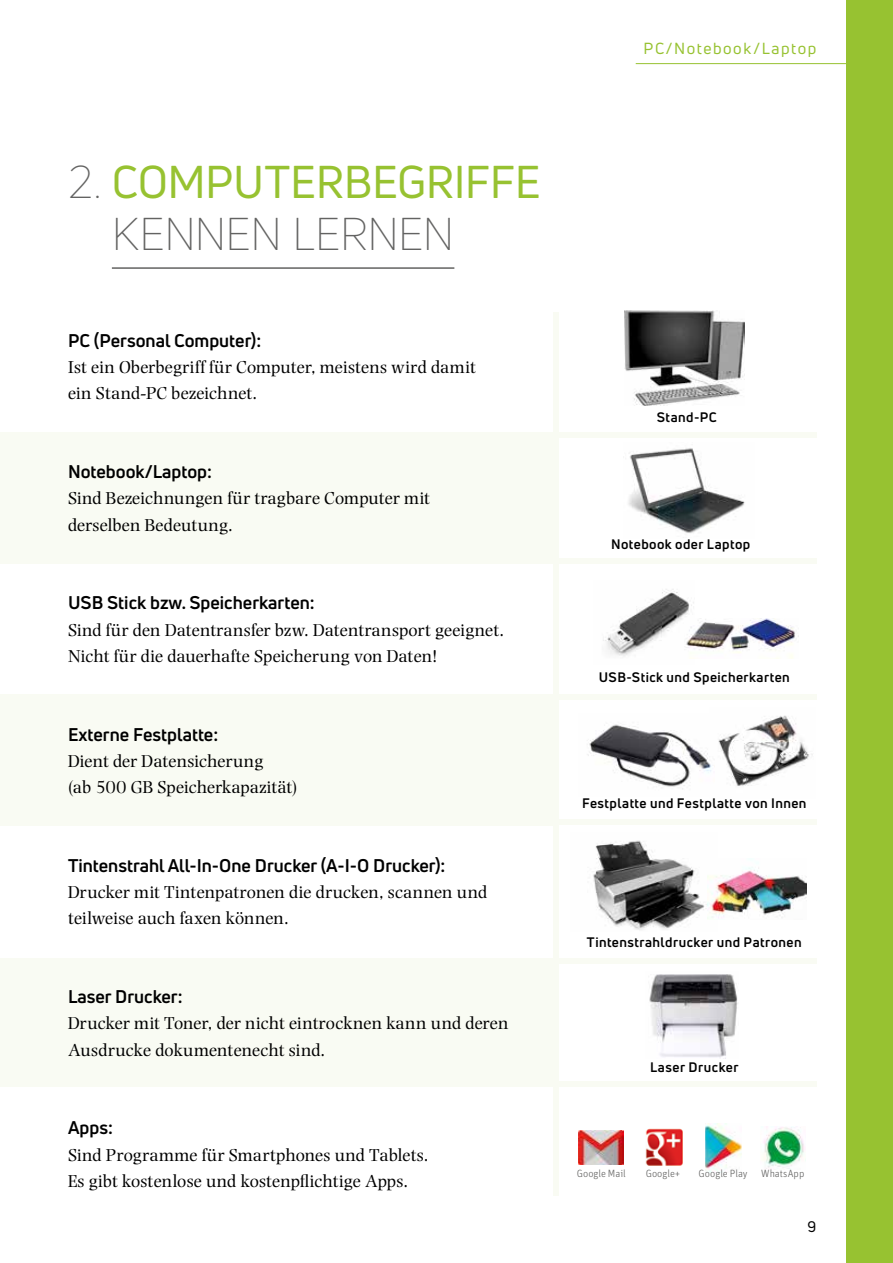
<style>
.page{position:relative;width:893px;height:1263px;background:#fff}
.page>*{position:absolute;margin:0;border:0;box-sizing:border-box;transform-origin:0 0}
.t1{font:45px/52.5px "Uni Neue";letter-spacing:-.01em;color:#97c231}
.t2{font:18px/26.2px "Photina MT Std";letter-spacing:.005em;color:#000}
.t3{font:700 18px "Uni Neue";color:#000}
.t4{font:15.75px "Uni Neue";letter-spacing:.1em;color:#97c231}
.t5{font:15px "Uni Neue";color:#000}
.t6{font:700 13.5px "Uni Neue";letter-spacing:.03em;color:#000}
.t7{font:300 10.5px "Unit OT";color:#636362}
.s1{font-weight:300;color:#636362}
</style>
<div class="page">
<hr style="left:636px;top:63px;width:257px;height:1px;background:#97c231">
<div style="left:846px;top:0;width:47px;height:1263px;background:#97c231"></div>
<img style="left:718px;top:715px;width:95px;height:71px">
<div style="left:0;top:694px;width:558px;height:132px;background:#f9fbf3"></div>
<div style="left:0;top:432px;width:558px;height:131px;background:#f9fbf3"></div>
<div style="left:0;top:958px;width:558px;height:128px;background:#f9fbf3"></div>
<div style="left:0;top:432px;width:816px;height:5px;background:#f9fbf3"></div>
<div style="left:0;top:558px;width:816px;height:5px;background:#f9fbf3"></div>
<div style="left:0;top:694px;width:816px;height:5px;background:#f9fbf3"></div>
<div style="left:0;top:819px;width:816px;height:5px;background:#f9fbf3"></div>
<div style="left:0;top:958px;width:816px;height:6px;background:#f9fbf3"></div>
<div style="left:0;top:1081px;width:816px;height:5px;background:#f9fbf3"></div>
<img style="left:624px;top:311px;width:120px;height:94px">
<img style="left:628px;top:448px;width:117px;height:85px">
<img style="left:593px;top:840px;width:115px;height:90px">
<img style="left:708px;top:867px;width:99px;height:51px">
<img style="left:649px;top:974px;width:89px;height:84px">
<hr style="left:112px;top:267px;width:342px;height:2px;background:#636362">
<img style="left:603px;top:589px;width:91px;height:68px">
<img style="left:587px;top:724px;width:125px;height:65px">
<img style="left:705px;top:1124px;width:36px;height:48px">
<img style="left:646px;top:1128px;width:36px;height:38px">
<img style="left:579px;top:1130px;width:45px;height:34px">
<img style="left:762px;top:1126px;width:43px;height:43px">
<div style="left:553px;top:312px;width:5px;height:883px;background:#f9fbf3"></div>
<img style="left:685px;top:618px;width:110px;height:40px">
<p class="t4" style="left:644px;top:39px;width:174px">PC/Notebook/Laptop</p>
<h1 class="t1" style="left:112px;top:155px;width:430px;text-indent:-43px"><span class="s1">2.</span> COMPUTERBEGRIFFE<br><span class="s1">KENNEN LERNEN</span></h1>
<p class="t3" style="left:68px;top:329px;width:195px">PC (Personal Computer):</p>
<p class="t2" style="left:68px;top:354px;width:409px">Ist ein Oberbegriff für Computer, meistens wird damit ein Stand-PC bezeichnet.</p>
<p class="t3" style="left:68px;top:460px;width:145px">Notebook/Laptop:</p>
<p class="t2" style="left:68px;top:485px;width:363px">Sind Bezeichnungen für tragbare Computer mit derselben Bedeutung.</p>
<p class="t3" style="left:68px;top:592px;width:248px">USB Stick bzw. Speicherkarten:</p>
<p class="t2" style="left:68px;top:617px;width:438px">Sind für den Datentransfer bzw. Datentransport geeignet.<br>Nicht für die dauerhafte Speicherung von Daten!</p>
<p class="t3" style="left:68px;top:723px;width:152px">Externe Festplatte:</p>
<p class="t2" style="left:68px;top:748px;width:231px">Dient der Datensicherung<br>(ab 500 GB Speicherkapazität)</p>
<p class="t3" style="left:68px;top:854px;width:379px">Tintenstrahl All-In-One Drucker (A-I-O Drucker):</p>
<p class="t2" style="left:68px;top:879px;width:421px">Drucker mit Tintenpatronen die drucken, scannen und teilweise auch faxen können.</p>
<p class="t3" style="left:68px;top:985px;width:116px">Laser Drucker:</p>
<p class="t2" style="left:68px;top:1010px;width:442px">Drucker mit Toner, der nicht eintrocknen kann und deren<br>Ausdrucke dokumentenecht sind.</p>
<p class="t3" style="left:68px;top:1116px;width:46px">Apps:</p>
<p class="t2" style="left:68px;top:1141px;width:362px">Sind Programme für Smartphones und Tablets.<br>Es gibt kostenlose und kostenpflichtige Apps.</p>
<p class="t6" style="left:657px;top:409px;width:62px">Stand-PC</p>
<p class="t6" style="left:611px;top:535px;width:141px">Notebook oder Laptop</p>
<p class="t6" style="left:599px;top:669px;width:193px">USB-Stick und Speicherkarten</p>
<p class="t6" style="left:582px;top:795px;width:226px">Festplatte und Festplatte von Innen</p>
<p class="t6" style="left:587px;top:934px;width:216px">Tintenstrahldrucker und Patronen</p>
<p class="t6" style="left:650px;top:1059px;width:90px">Laser Drucker</p>
<p class="t7" style="left:577px;top:1167px;width:50px">Google Mail</p>
<p class="t7" style="left:646px;top:1167px;width:36px">Google+</p>
<p class="t7" style="left:699px;top:1167px;width:51px">Google Play</p>
<p class="t7" style="left:761px;top:1167px;width:45px">WhatsApp</p>
<p class="t5" style="left:808px;top:1217px;width:10px">9</p>
</div>
